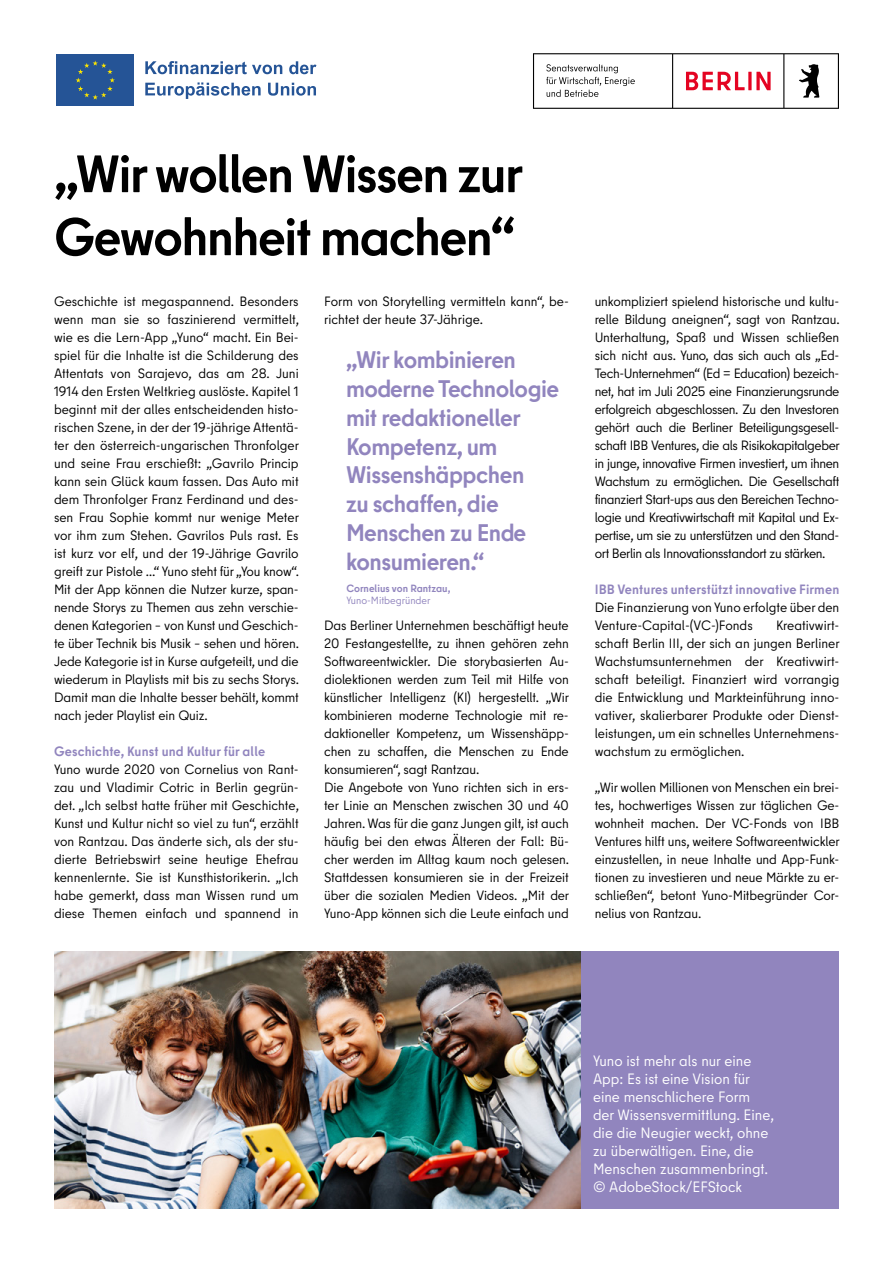
<style>
.page{position:relative;width:893px;height:1263px;background:#fff}
.page>*{position:absolute;margin:0;border:0;box-sizing:border-box;transform-origin:0 0}
.t1{font:700 52.5px/63px "Berlin Type";letter-spacing:-.03em;color:#000}
.t2{font:700 24px/28.8px "Berlin Type";letter-spacing:-.02em;color:#9185be}
.t3{font:15px/18px "Berlin Type";color:#fff}
.t4{font:13.5px/18px "Berlin Type";letter-spacing:-.01em;color:#000;text-align:justify}
.t5{font:700 13.5px "Berlin Type";letter-spacing:.01em;color:#9185be}
.t6{font:700 10.5px "Berlin Type";color:#9185be}
.t7{font:10.5px "Berlin Type";color:#9185be}
</style>
<div class="page">
<svg style="left:533px;top:53px;width:306px;height:56px"></svg>
<div style="left:56px;top:54px;width:78px;height:52px;background:#255496"></div>
<svg style="left:76px;top:61px;width:39px;height:39px"></svg>
<svg style="left:145px;top:61px;width:137px;height:13px"></svg>
<svg style="left:289px;top:61px;width:27px;height:13px"></svg>
<svg style="left:145px;top:82px;width:116px;height:17px"></svg>
<svg style="left:268px;top:83px;width:48px;height:13px"></svg>
<img style="left:54px;top:952px;width:528px;height:257px">
<div style="left:582px;top:952px;width:257px;height:257px;background:#9185be"></div>
<h1 class="t1" style="left:54px;top:143px;width:471px">„Wir wollen Wissen zur<br>Gewohnheit machen“</h1>
<p class="t4" style="left:54px;top:292px;width:247px">Geschichte ist megaspannend. Besonders wenn man sie so faszinierend vermittelt, wie es die Lern-App „Yuno“ macht. Ein Bei&shy;spiel für die Inhalte ist die Schilderung des Attentats von Sarajevo, das am 28. Juni 1914 den Ersten Weltkrieg auslöste. Kapitel 1 beginnt mit der alles entscheidenden histo&shy;rischen Szene, in der der 19-jährige Attentä&shy;ter den österreich-ungarischen Thronfolger und seine Frau erschießt: „Gavrilo Princip kann sein Glück kaum fassen. Das Auto mit dem Thronfolger Franz Ferdinand und des&shy;sen Frau Sophie kommt nur wenige Meter vor ihm zum Stehen. Gavrilos Puls rast. Es ist kurz vor elf, und der 19-Jährige Gavrilo greift zur Pistole …“ Yuno steht für „You know“.<br>Mit der App können die Nutzer kurze, span&shy;nende Storys zu Themen aus zehn verschie&shy;denen Kategorien – von Kunst und Geschich&shy;te über Technik bis Musik – sehen und hören.<br>Jede Kategorie ist in Kurse aufgeteilt, und die wiederum in Playlists mit bis zu sechs Storys.<br>Damit man die Inhalte besser behält, kommt nach jeder Playlist ein Quiz.</p>
<p class="t5" style="left:54px;top:743px;width:213px">Geschichte, Kunst und Kultur für alle</p>
<p class="t4" style="left:54px;top:760px;width:247px">Yuno wurde 2020 von Cornelius von Rant&shy;zau und Vladimir Cotric in Berlin gegrün&shy;det. „Ich selbst hatte früher mit Geschichte, Kunst und Kultur nicht so viel zu tun“, erzählt von Rantzau. Das änderte sich, als der stu&shy;dierte Betriebswirt seine heutige Ehefrau kennenlernte. Sie ist Kunsthistorikerin. „Ich habe gemerkt, dass man Wissen rund um diese Themen einfach und spannend in</p>
<p class="t4" style="left:324px;top:292px;width:246px">Form von Storytelling vermitteln kann“, be&shy;richtet der heute 37-Jährige.</p>
<h2 class="t2" style="left:346px;top:346px;width:215px">„Wir kombinieren moderne Technologie mit redaktioneller<br>Kompetenz, um<br>Wissenshäppchen<br>zu schaffen, die<br>Menschen zu Ende konsumieren.“</h2>
<p class="t6" style="left:346px;top:581px;width:106px">Cornelius von Rantzau,</p>
<p class="t7" style="left:346px;top:594px;width:86px">Yuno-Mitbegründer</p>
<p class="t4" style="left:324px;top:616px;width:247px;text-align:left">Das Berliner Unternehmen beschäftigt heute 20 Festangestellte, zu ihnen gehören zehn Softwareentwickler. Die storybasierten Au&shy;diolektionen werden zum Teil mit Hilfe von künstlicher Intelligenz (KI) hergestellt. „Wir kombinieren moderne Technologie mit re&shy;daktioneller Kompetenz, um Wissenshäpp&shy;chen zu schaffen, die Menschen zu Ende konsumieren“, sagt Rantzau.<br>Die Angebote von Yuno richten sich in ers&shy;ter Linie an Menschen zwischen 30 und 40<br>Jahren. Was für die ganz Jungen gilt, ist auch häufig bei den etwas Älteren der Fall: Bü&shy;cher werden im Alltag kaum noch gelesen.<br>Stattdessen konsumieren sie in der Freizeit über die sozialen Medien Videos. „Mit der Yuno-App können sich die Leute einfach und</p>
<p class="t4" style="left:595px;top:292px;width:246px">unkompliziert spielend historische und kultu&shy;relle Bildung aneignen“, sagt von Rantzau.<br>Unterhaltung, Spaß und Wissen schließen sich nicht aus. Yuno, das sich auch als „Ed-Tech-Unternehmen“ (Ed = Education) bezeich&shy;net, hat im Juli 2025 eine Finanzierungsrunde erfolgreich abgeschlossen. Zu den Investoren gehört auch die Berliner Beteiligungsgesell&shy;schaft IBB Ventures, die als Risikokapitalgeber in junge, innovative Firmen investiert, um ihnen Wachstum zu ermöglichen. Die Gesellschaft finanziert Start-ups aus den Bereichen Techno&shy;logie und Kreativwirtschaft mit Kapital und Ex&shy;pertise, um sie zu unterstützen und den Stand&shy;ort Berlin als Innovationsstandort zu stärken.</p>
<p class="t5" style="left:595px;top:580px;width:246px">IBB Ventures unterstützt innovative Firmen</p>
<p class="t4" style="left:595px;top:598px;width:246px">Die Finanzierung von Yuno erfolgte über den<br>Venture-Capital-(VC-)Fonds</p>
<p class="t4" style="left:595px;top:616px;width:246px;text-indent:181px">Kreativwirt&shy;schaft Berlin III, der sich an jungen Berliner Wachstumsunternehmen der Kreativwirt&shy;schaft beteiligt. Finanziert wird vorrangig die Entwicklung und Markteinführung inno&shy;vativer, skalierbarer Produkte oder Dienst&shy;leistungen, um ein schnelles Unternehmens&shy;wachstum zu ermöglichen.</p>
<p class="t4" style="left:595px;top:778px;width:246px">„Wir wollen Millionen von Menschen ein brei&shy;tes, hochwertiges Wissen zur täglichen Ge&shy;wohnheit machen. Der VC-Fonds von IBB Ventures hilft uns, weitere Softwareentwickler einzustellen, in neue Inhalte und App-Funk&shy;tionen zu investieren und neue Märkte zu er&shy;schließen“, betont Yuno-Mitbegründer Cor&shy;nelius von Rantzau.</p>
<p class="t3" style="left:593px;top:1052px;width:183px">Yuno ist mehr als nur eine<br>App: Es ist eine Vision für eine menschlichere Form der Wissensvermittlung. Eine, die die Neugier weckt, ohne zu überwältigen. Eine, die<br>Menschen zusammenbringt. © AdobeStock/EFStock</p>
</div>
